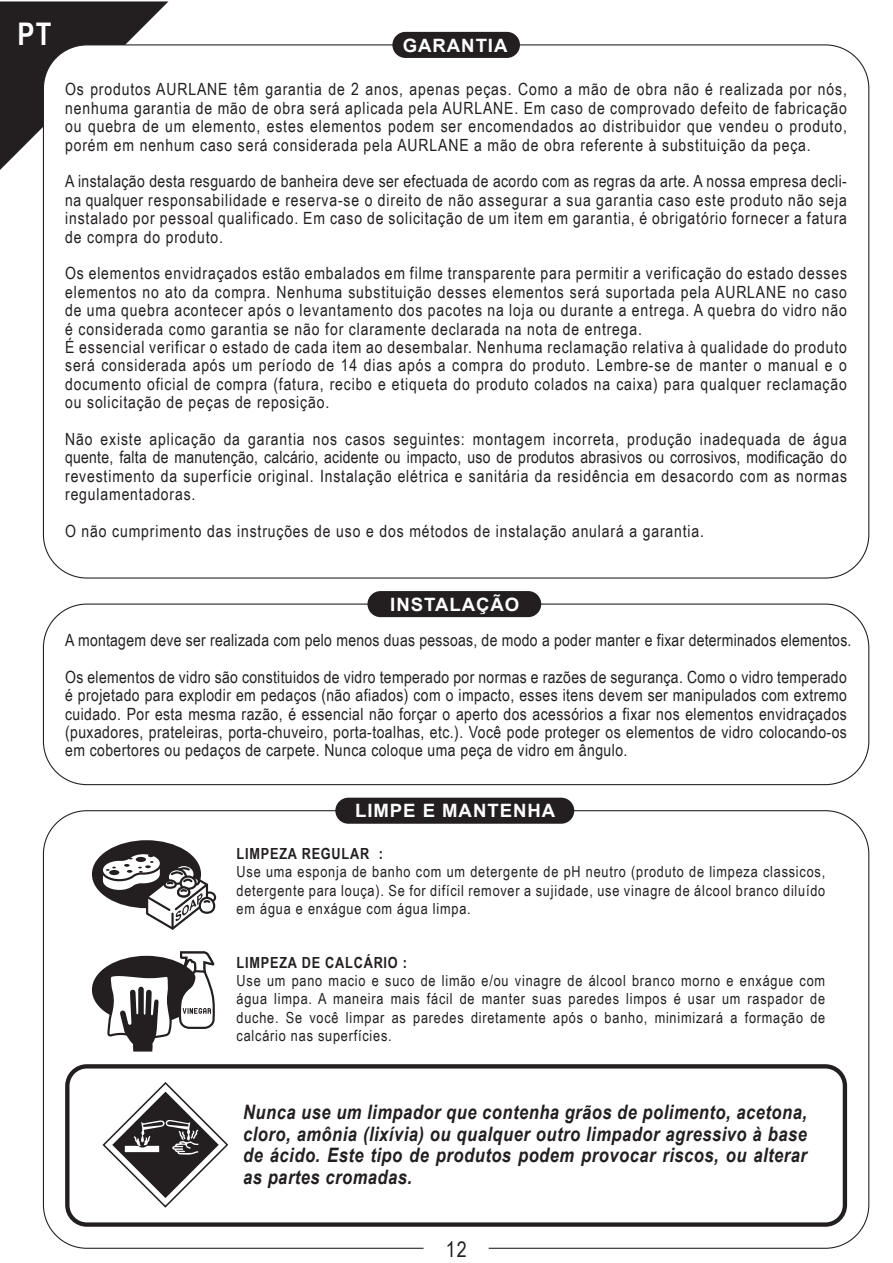
<style>
.page{position:relative;width:893px;height:1263px;background:#fff}
.page>*{position:absolute;margin:0;border:0;box-sizing:border-box;transform-origin:0 0}
.t1{font:700 31.2px "Arial Narrow";color:#fff}
.t2{font:21.45px "Arial Narrow";color:#231f20}
.t3{font:italic 700 19.95px/21.5px "Arial Narrow";letter-spacing:.025em;color:#231f20;text-align:justify}
.t4{font:700 18.45px "Arial";letter-spacing:.05em;color:#fff}
.t5{font:16.8px/18.5px "Arial Narrow";letter-spacing:.05em;color:#231f20;text-align:justify}
.t6{font:16.8px/36.8px "Arial Narrow";letter-spacing:.02em;color:#231f20}
.t7{font:15.3px/18.5px "Arial Narrow";letter-spacing:.05em;color:#231f20;text-align:justify}
.t8{font:700 15.3px "Arial Narrow";letter-spacing:.05em;color:#231f20}
</style>
<div class="page">
<svg style="left:0;top:1px;width:168px;height:169px"></svg>
<div style="left:43px;top:603px;width:826px;height:182px;border:1px solid #231f20;border-radius:43px"></div>
<div style="left:367px;top:591px;width:174px;height:26px;background:#231f20;border-radius:13px"></div>
<div style="left:335px;top:798px;width:239px;height:26px;background:#231f20;border-radius:13px"></div>
<div style="left:92px;top:840px;width:109px;height:68px;background:#231f20;border-radius:50%"></div>
<div style="left:203px;top:891px;width:13px;height:11px;border:2px solid #231f20;border-radius:50%"></div>
<div style="left:199px;top:897px;width:16px;height:17px;border:2px solid #231f20;border-radius:50%"></div>
<svg style="left:100px;top:851px;width:112px;height:79px"></svg>
<div style="left:92px;top:956px;width:109px;height:68px;background:#231f20;border-radius:50%"></div>
<svg style="left:107px;top:976px;width:65px;height:75px"></svg>
<svg style="left:179px;top:951px;width:36px;height:78px"></svg>
<svg style="left:65px;top:1064px;width:782px;height:163px"></svg>
<div style="left:392px;top:32px;width:128px;height:26px;background:#231f20;border-radius:13px"></div>
<h1 class="t1" style="left:17px;top:10px;width:36px">PT</h1>
<p class="t4" style="left:403px;top:32px;width:106px">GARANTIA</p>
<p class="t5" style="left:65px;top:80px;width:783px">Os produtos AURLANE têm garantia de 2 anos, apenas peças. Como a mão de obra não é realizada por nós, nenhuma garantia de mão de obra será aplicada pela AURLANE. Em caso de comprovado defeito de fabricação ou quebra de um elemento, estes elementos podem ser encomendados ao distribuidor que vendeu o produto, porém em nenhum caso será considerada pela AURLANE a mão de obra referente à substituição da peça.</p>
<p class="t5" style="left:65px;top:172px;width:783px">A instalação desta resguardo de banheira deve ser efectuada de acordo com as regras da arte. A nossa empresa decli&shy;na qualquer responsabilidade e reserva-se o direito de não assegurar a sua garantia caso este produto não seja instalado por pessoal qualificado. Em caso de solicitação de um item em garantia, é obrigatório fornecer a fatura de compra do produto.</p>
<p class="t5" style="left:65px;top:264px;width:783px;text-align:left">Os elementos envidraçados estão embalados em filme transparente para permitir a verificação do estado desses elementos no ato da compra. Nenhuma substituição desses elementos será suportada pela AURLANE no caso de uma quebra acontecer após o levantamento dos pacotes na loja ou durante a entrega. A quebra do vidro não é considerada como garantia se não for claramente declarada na nota de entrega.<br>É essencial verificar o estado de cada item ao desembalar. Nenhuma reclamação relativa à qualidade do produto será considerada após um período de 14 dias após a compra do produto. Lembre-se de manter o manual e o documento oficial de compra (fatura, recibo e etiqueta do produto colados na caixa) para qualquer reclamação ou solicitação de peças de reposição.</p>
<p class="t5" style="left:65px;top:429px;width:783px">Não existe aplicação da garantia nos casos seguintes: montagem incorreta, produção inadequada de água quente, falta de manutenção, calcário, acidente ou impacto, uso de produtos abrasivos ou corrosivos, modificação do revestimento da superfície original. Instalação elétrica e sanitária da residência em desacordo com as normas regulamentadoras.</p>
<p class="t5" style="left:65px;top:521px;width:640px">O não cumprimento das instruções de uso e dos métodos de instalação anulará a garantia.</p>
<p class="t4" style="left:390px;top:591px;width:131px">INSTALAÇÃO</p>
<p class="t6" style="left:65px;top:621px;width:788px">A montagem deve ser realizada com pelo menos duas pessoas, de modo a poder manter e fixar determinados elementos.<br>Os elementos de vidro são constituidos de vidro temperado por normas e razões de segurança. Como o vidro temperado</p>
<p class="t5" style="left:65px;top:685px;width:783px">é projetado para explodir em pedaços (não afiados) com o impacto, esses itens devem ser manipulados com extremo cuidado. Por esta mesma razão, é essencial não forçar o aperto dos acessórios a fixar nos elementos envidraçados (puxadores, prateleiras, porta-chuveiro, porta-toalhas, etc.). Você pode proteger os elementos de vidro colocando-os em cobertores ou pedaços de carpete. Nunca coloque uma peça de vidro em ângulo.</p>
<p class="t4" style="left:355px;top:798px;width:202px">LIMPE E MANTENHA</p>
<p class="t8" style="left:237px;top:842px;width:148px">LIMPEZA REGULAR :</p>
<p class="t7" style="left:237px;top:862px;width:590px">Use uma esponja de banho com um detergente de pH neutro (produto de limpeza classicos, detergente para louça). Se for difícil remover a sujidade, use vinagre de álcool branco diluído em água e enxágue com água limpa.</p>
<p class="t8" style="left:237px;top:950px;width:172px">LIMPEZA DE CALCÁRIO :</p>
<p class="t7" style="left:237px;top:971px;width:590px">Use um pano macio e suco de limão e/ou vinagre de álcool branco morno e enxágue com água limpa. A maneira mais fácil de manter suas paredes limpos é usar um raspador de duche. Se você limpar as paredes diretamente após o banho, minimizará a formação de calcário nas superfícies.</p>
<p class="t3" style="left:243px;top:1101px;width:565px">Nunca use um limpador que contenha grãos de polimento, acetona, cloro, amônia (lixívia) ou qualquer outro limpador agressivo à base de ácido. Este tipo de produtos podem provocar riscos, ou alterar as partes cromadas.</p>
<p class="t2" style="left:446px;top:1233px;width:22px">12</p>
<p class="t2" style="left:451px;top:1233px;width:11px">3</p>
</div>
